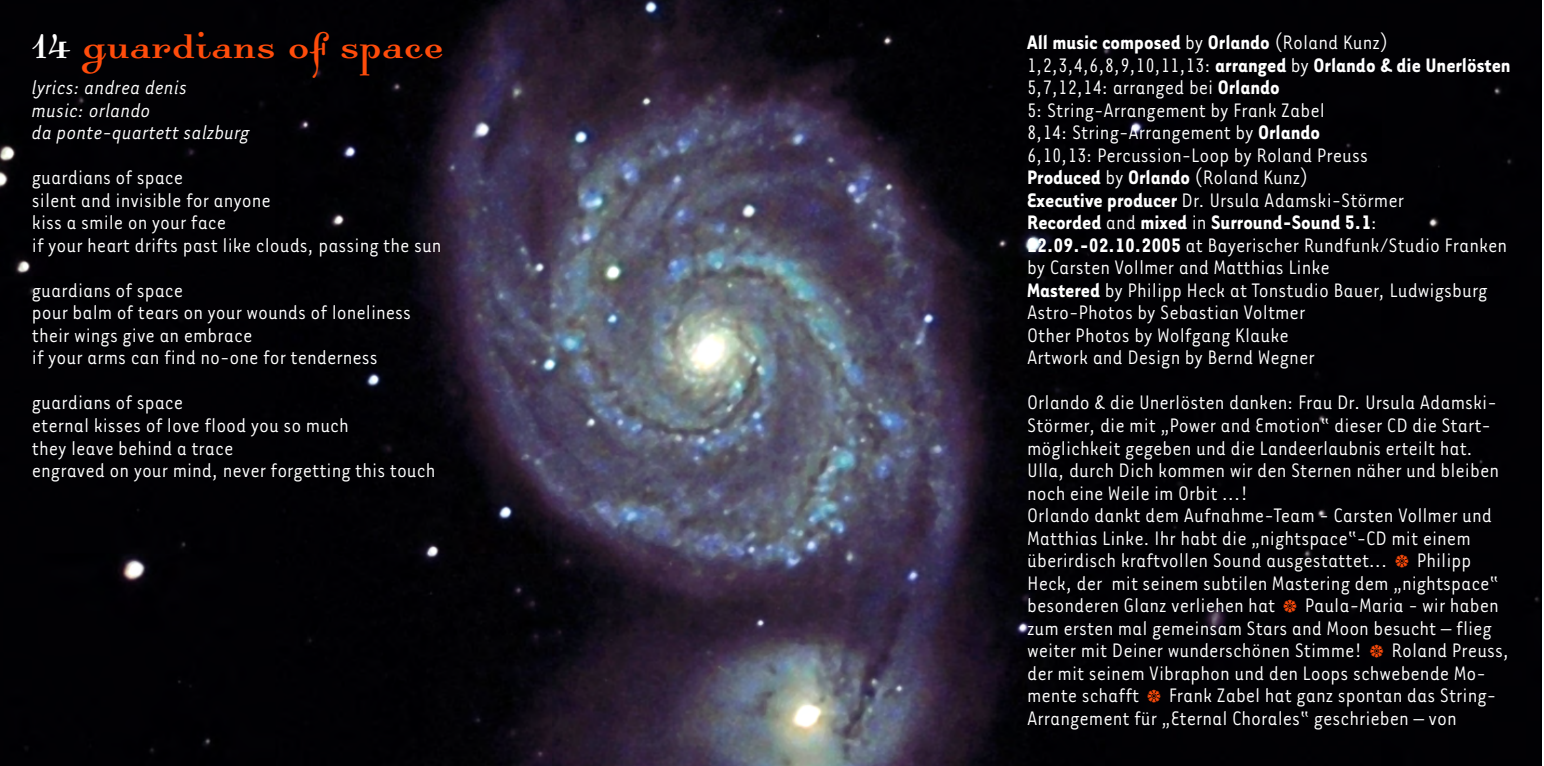
<style>
.page{position:relative;width:1544px;height:766px;background:#fff}
.page>*{position:absolute;margin:0;border:0;box-sizing:border-box;transform-origin:0 0}
.t1{font:47.25px "Dalliance Roman";color:#ff4c0b}
.t2{font:22.5px/22.5px "Tarzana Narrow";color:#fff}
.t3{font:italic 22.5px/22.5px "Tarzana Narrow";color:#fff}
.s1{color:#fff}
.s2{font-weight:700}
.s3{font-family:"Dalliance Flourishes";font-size:24.75px;color:#ff4c0b}
</style>
<div class="page">
<img style="left:0;top:0;width:1541px;height:765px">
<h1 class="t1" style="left:32px;top:14px;width:414px"><span class="s1">14</span> guardians of space</h1>
<p class="t2" style="left:1027px;top:30px;width:485px"><span class="s2">All music composed</span> by <span class="s2">Orlando</span> (Roland Kunz)<br>1,2,3,4,6,8,9,10,11,13: <span class="s2">arranged</span> by <span class="s2">Orlando &amp; die Unerlösten </span>5,7,12,14: arranged bei <span class="s2">Orlando<br></span>5: String-Arrangement by Frank Zabel<br>8,14: String-Arrangement by <span class="s2">Orlando<br></span>6,10,13: Percussion-Loop by Roland Preuss<br><span class="s2">Produced</span> by <span class="s2">Orlando</span> (Roland Kunz)<br><span class="s2">Executive producer</span> Dr. Ursula Adamski-Störmer<br><span class="s2">Recorded</span> and <span class="s2">mixed</span> in <span class="s2">Surround-Sound 5.1</span>:<br><span class="s2">22.09.-02.10.2005</span> at Bayerischer Rundfunk/Studio Franken by Carsten Vollmer and Matthias Linke<br><span class="s2">Mastered</span> by Philipp Heck at Tonstudio Bauer, Ludwigsburg Astro-Photos by Sebastian Voltmer<br>Other Photos by Wolfgang Klauke<br>Artwork and Design by Bernd Wegner</p>
<p class="t2" style="left:1027px;top:390px;width:483px">Orlando &amp; die Unerlösten danken: Frau Dr. Ursula Adamski-Störmer, die mit „Power and Emotion“ dieser CD die Start&shy;möglichkeit gegeben und die Landeerlaubnis erteilt hat.<br>Ulla, durch Dich kommen wir den Sternen näher und bleiben noch eine Weile im Orbit ...!<br>Orlando dankt dem Aufnahme-Team - Carsten Vollmer und Matthias Linke. Ihr habt die „nightspace“-CD mit einem überirdisch kraftvollen Sound ausgestattet... <span class="s3">'</span> Philipp Heck, der mit seinem subtilen Mastering dem „nightspace“ besonderen Glanz verliehen hat <span class="s3">'</span> Paula-Maria - wir haben zum ersten mal gemeinsam Stars and Moon besucht – flieg weiter mit Deiner wunderschönen Stimme! <span class="s3">'</span> Roland Preuss, der mit seinem Vibraphon und den Loops schwebende Mo&shy;mente schafft <span class="s3">'</span> Frank Zabel hat ganz spontan das String-Arrangement für „Eternal Chorales“ geschrieben – von</p>
<p class="t3" style="left:32px;top:75px;width:220px">lyrics: andrea denis<br>music: orlando<br>da ponte-quartett salzburg</p>
<p class="t2" style="left:32px;top:165px;width:411px">guardians of space<br>silent and invisible for anyone<br>kiss a smile on your face<br>if your heart drifts past like clouds, passing the sun</p>
<p class="t2" style="left:32px;top:278px;width:381px">guardians of space<br>pour balm of tears on your wounds of loneliness their wings give an embrace<br>if your arms can find no-one for tenderness</p>
<p class="t2" style="left:32px;top:390px;width:405px">guardians of space<br>eternal kisses of love flood you so much<br>they leave behind a trace<br>engraved on your mind, never forgetting this touch</p>
</div>
